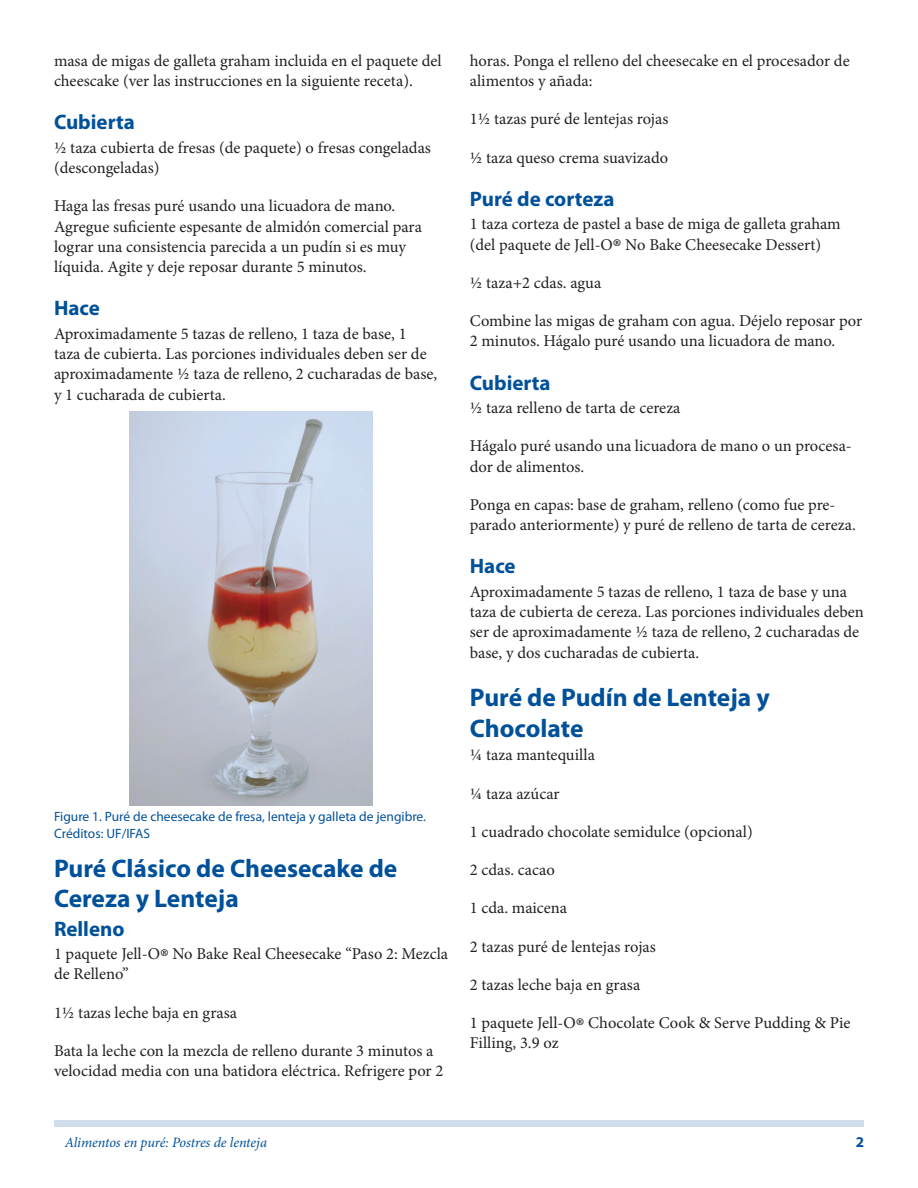
<style>
.page{position:relative;width:918px;height:1188px;background:#fff}
.page>*{position:absolute;margin:0;border:0;box-sizing:border-box;transform-origin:0 0}
.SectionHeading0{font:700 25.5px/30.6px "Myriad Pro";color:#01519a}
.SectionHeading1{font:700 21px "Myriad Pro";color:#01519a}
.Paragraph{font:16.5px/20.2px "Minion Pro";color:#231f20}
.t1{font:700 15px "Myriad Pro";color:#01519a}
.RunningTitleItalics{font:italic 14.25px "Minion Pro";letter-spacing:-.01em;color:#01519a}
.FigureCaption{font:13.5px "Myriad Pro";color:#01519a}
.s1{font-size:27px}
</style>
<div class="page">
<div style="left:54px;top:1120px;width:810px;height:7px;background:#d0deeb"></div>
<img style="left:130px;top:411px;width:242px;height:395px">
<p class="Paragraph" style="left:54px;top:51px;width:389px">masa de migas de galleta graham incluida en el paquete del cheescake (ver las instrucciones en la siguiente receta).</p>
<p class="SectionHeading1" style="left:54px;top:109px;width:82px">Cubierta</p>
<p class="Paragraph" style="left:54px;top:138px;width:378px">½ taza cubierta de fresas (de paquete) o fresas congeladas (descongeladas)</p>
<p class="Paragraph" style="left:54px;top:196px;width:370px">Haga las fresas puré usando una licuadora de mano.<br>Agregue suficiente espesante de almidón comercial para lograr una consistencia parecida a un pudín si es muy líquida. Agite y deje reposar durante 5 minutos.</p>
<p class="SectionHeading1" style="left:54px;top:295px;width:47px">Hace</p>
<p class="Paragraph" style="left:54px;top:324px;width:385px">Aproximadamente 5 tazas de relleno, 1 taza de base, 1 taza de cubierta. Las porciones individuales deben ser de aproximadamente ½ taza de relleno, 2 cucharadas de base, y 1 cucharada de cubierta.</p>
<p class="FigureCaption" style="left:54px;top:808px;width:374px">Figure 1. Puré de cheesecake de fresa, lenteja y galleta de jengibre.</p>
<p class="FigureCaption" style="left:54px;top:825px;width:98px">Créditos: UF/IFAS</p>
<p class="SectionHeading0" style="left:54px;top:852px;width:345px">Puré Clásico de Cheesecake de<br>Cereza y Lenteja</p>
<p class="SectionHeading1" style="left:54px;top:915px;width:72px">Relleno</p>
<p class="Paragraph" style="left:54px;top:944px;width:396px">1 paquete Jell-O<span class="s1">®</span> No Bake Real Cheesecake “Paso 2: Mezcla de Relleno”</p>
<p class="Paragraph" style="left:54px;top:1002px;width:185px">1½ tazas leche baja en grasa</p>
<p class="Paragraph" style="left:54px;top:1041px;width:391px">Bata la leche con la mezcla de relleno durante 3 minutos a velocidad media con una batidora eléctrica. Refrigere por 2</p>
<p class="Paragraph" style="left:470px;top:51px;width:381px">horas. Ponga el relleno del cheesecake en el procesador de alimentos y añada:</p>
<p class="Paragraph" style="left:470px;top:109px;width:200px">1½ tazas puré de lentejas rojas</p>
<p class="Paragraph" style="left:470px;top:147px;width:200px">½ taza queso crema suavizado</p>
<p class="SectionHeading1" style="left:470px;top:185px;width:146px">Puré de corteza</p>
<p class="Paragraph" style="left:470px;top:214px;width:372px">1 taza corteza de pastel a base de miga de galleta graham (del paquete de Jell-O<span class="s1">®</span> No Bake Cheesecake Dessert)</p>
<p class="Paragraph" style="left:470px;top:273px;width:133px">½ taza+2 cdas. agua</p>
<p class="Paragraph" style="left:470px;top:311px;width:394px">Combine las migas de graham con agua. Déjelo reposar por<br>2 minutos. Hágalo puré usando una licuadora de mano.</p>
<p class="SectionHeading1" style="left:470px;top:369px;width:82px">Cubierta</p>
<p class="Paragraph" style="left:470px;top:398px;width:212px">½ taza relleno de tarta de cereza</p>
<p class="Paragraph" style="left:470px;top:436px;width:384px">Hágalo puré usando una licuadora de mano o un procesa&shy;dor de alimentos.</p>
<p class="Paragraph" style="left:470px;top:495px;width:388px">Ponga en capas: base de graham, relleno (como fue pre&shy;parado anteriormente) y puré de relleno de tarta de cereza.</p>
<p class="SectionHeading1" style="left:470px;top:553px;width:47px">Hace</p>
<p class="Paragraph" style="left:470px;top:582px;width:396px">Aproximadamente 5 tazas de relleno, 1 taza de base y una taza de cubierta de cereza. Las porciones individuales deben ser de aproximadamente ½ taza de relleno, 2 cucharadas de base, y dos cucharadas de cubierta.</p>
<p class="SectionHeading0" style="left:470px;top:681px;width:301px">Puré de Pudín de Lenteja y<br>Chocolate</p>
<p class="Paragraph" style="left:470px;top:745px;width:127px">¼ taza mantequilla</p>
<p class="Paragraph" style="left:470px;top:783px;width:91px">¼ taza azúcar</p>
<p class="Paragraph" style="left:470px;top:821px;width:285px">1 cuadrado chocolate semidulce (opcional)</p>
<p class="Paragraph" style="left:470px;top:860px;width:87px">2 cdas. cacao</p>
<p class="Paragraph" style="left:470px;top:898px;width:99px">1 cda. maicena</p>
<p class="Paragraph" style="left:470px;top:936px;width:188px">2 tazas puré de lentejas rojas</p>
<p class="Paragraph" style="left:470px;top:974px;width:172px">2 tazas leche baja en grasa</p>
<p class="Paragraph" style="left:470px;top:1013px;width:382px">1 paquete Jell-O<span class="s1">®</span> Chocolate Cook &amp; Serve Pudding &amp; Pie<br>Filling, 3.9 oz</p>
<p class="RunningTitleItalics" style="left:65px;top:1133px;width:204px">Alimentos en puré: Postres de lenteja</p>
<p class="t1" style="left:856px;top:1133px;width:10px">2</p>
</div>
